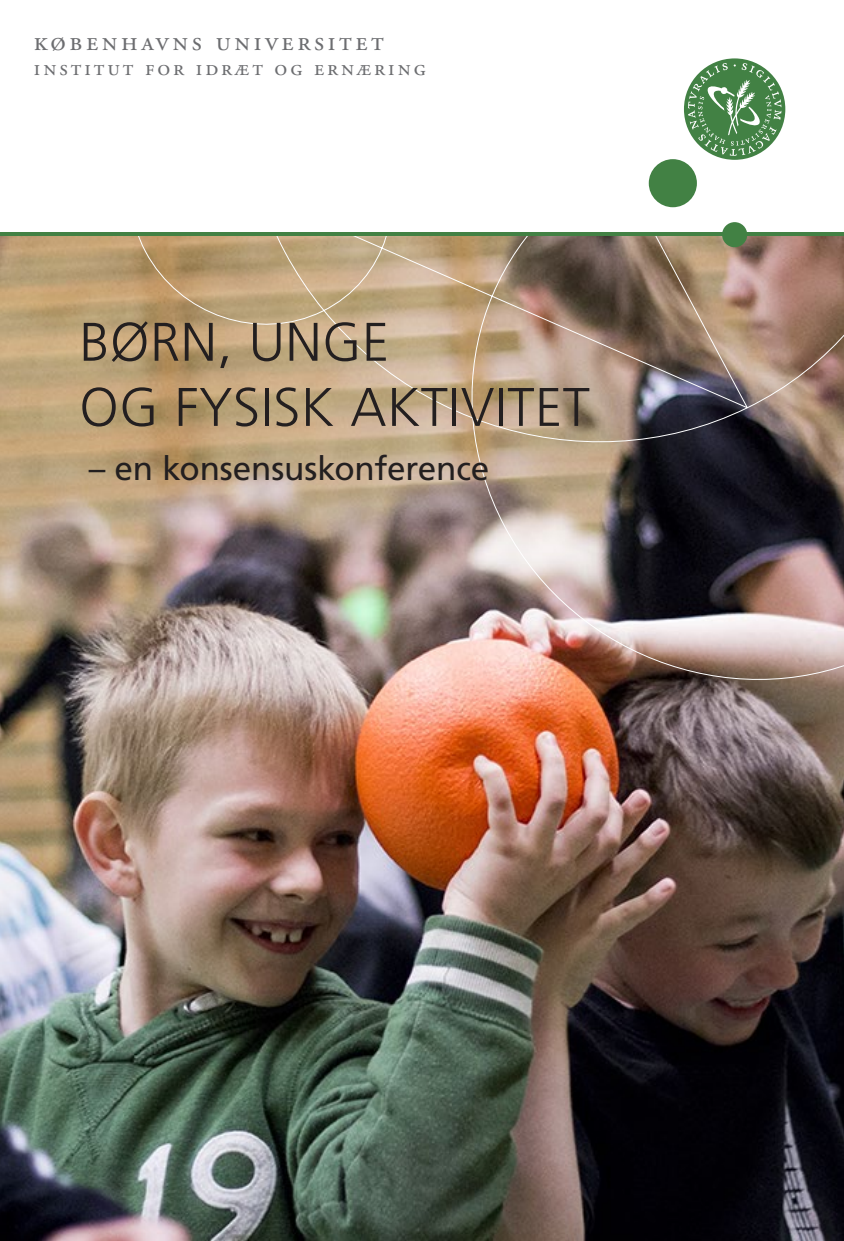
<style>
.page{position:relative;width:844px;height:1241px;background:#fff}
.page>*{position:absolute;margin:0;border:0;box-sizing:border-box;transform-origin:0 0}
.t1{font:300 54.25px/65.1px "Frutiger";letter-spacing:.01em;color:#231f20}
.t2{font:33.25px "Frutiger";letter-spacing:-.005em;color:#231f20}
.t3{font:27.3px "Adobe Garamond Pro";letter-spacing:.13em;color:#6c6d70}
.t4{font:22.75px "Adobe Garamond Pro";letter-spacing:.13em;color:#6c6d70}
</style>
<div class="page">
<img style="left:0;top:235px;width:843px;height:1005px">
<img style="left:111px;top:58px;width:732px;height:659px">
<hr style="left:0;top:232px;width:843px;height:3px;background:#428144">
<svg style="left:683px;top:58px;width:102px;height:102px"></svg>
<svg style="left:687px;top:63px;width:94px;height:93px"></svg>
<div style="left:648px;top:159px;width:48px;height:48px;background:#428144;border-radius:50%"></div>
<div style="left:722px;top:222px;width:25px;height:25px;background:#428144;border-radius:50%"></div>
<p class="t3" style="left:34px;top:25px;width:351px">københavns universitet</p>
<p class="t4" style="left:34px;top:54px;width:393px">institut for idræt og ernæring</p>
<p class="t1" style="left:79px;top:309px;width:512px">BØRN, UNGE<br>OG FYSISK AKTIVITET</p>
<p class="t2" style="left:89px;top:449px;width:402px">– en konsensuskonference</p>
</div>
